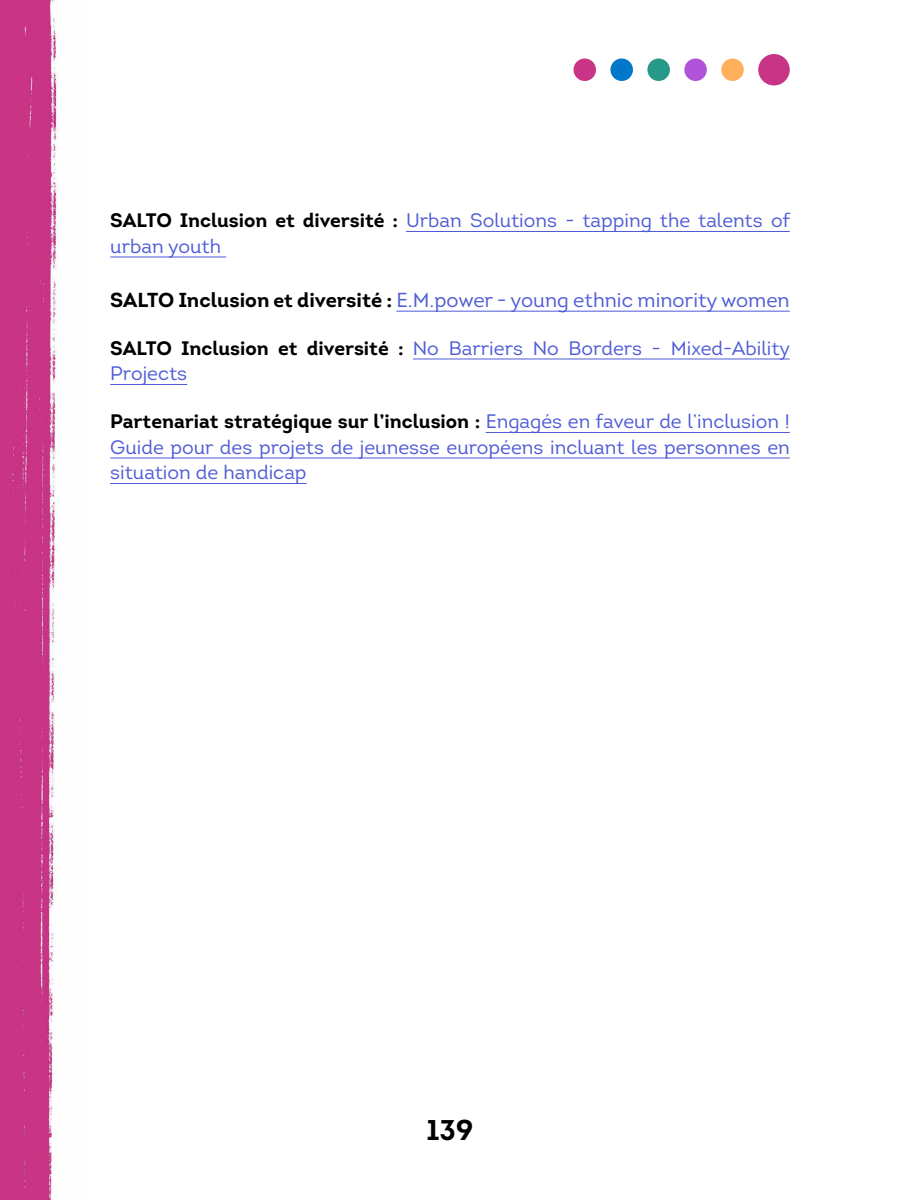
<style>
.page{position:relative;width:900px;height:1200px;background:#fff}
.page>*{position:absolute;margin:0;border:0;box-sizing:border-box;transform-origin:0 0}
.t1{font:700 28.5px "Spcgrh Intro";color:#000}
.t2{font:20.25px "Pjymxw Intro";color:#4f5cd6}
.t3{font:19.5px/25.5px "Pjymxw Intro";color:#4f5cd6}
.s1{font-family:"Spcgrh Intro";font-weight:700;color:#000}
.s2{font-family:"Spcgrh Intro";font-weight:700;font-size:19.5px;color:#000}
</style>
<div class="page">
<div style="left:647px;top:58px;width:23px;height:23px;background:#279989;border-radius:50%"></div>
<div style="left:684px;top:58px;width:23px;height:23px;background:#af53d8;border-radius:50%"></div>
<div style="left:721px;top:58px;width:23px;height:23px;background:#ffb05c;border-radius:50%"></div>
<div style="left:610px;top:58px;width:23px;height:23px;background:#0077c8;border-radius:50%"></div>
<div style="left:574px;top:58px;width:22px;height:23px;background:#c83486;border-radius:50%"></div>
<div style="left:758px;top:54px;width:32px;height:32px;background:#c83486;border-radius:50%"></div>
<img style="left:0;top:0;width:58px;height:1200px">
<hr style="left:406px;top:231px;width:384px;height:1px;background:#4f5cd6">
<hr style="left:110px;top:257px;width:116px;height:1px;background:#4f5cd6">
<hr style="left:396px;top:311px;width:394px;height:1px;background:#4f5cd6">
<hr style="left:413px;top:359px;width:377px;height:1px;background:#4f5cd6">
<hr style="left:110px;top:384px;width:77px;height:1px;background:#4f5cd6">
<hr style="left:486px;top:432px;width:304px;height:1px;background:#4f5cd6">
<hr style="left:110px;top:458px;width:680px;height:1px;background:#4f5cd6">
<hr style="left:110px;top:483px;width:197px;height:1px;background:#4f5cd6">
<p class="t3" style="left:110px;top:208px;width:681px"><span class="s1">SALTO Inclusion et diversité :</span> Urban Solutions - tapping the talents of urban youth</p>
<p class="t2" style="left:110px;top:287px;width:681px"><span class="s1">SALTO Inclusion</span> <span class="s2">et</span> <span class="s1">diversité :</span> E.M.power - young ethnic minority women</p>
<p class="t3" style="left:110px;top:335px;width:682px"><span class="s1">SALTO Inclusion et diversité :</span> No Barriers No Borders - Mixed-Ability<br>Projects</p>
<p class="t3" style="left:110px;top:409px;width:681px;text-align:justify"><span class="s1">Partenariat stratégique sur l’inclusion :</span> Engagés en faveur de l’inclusion !<br>Guide pour des projets de jeunesse européens incluant les personnes en situation de handicap</p>
<h1 class="t1" style="left:427px;top:1112px;width:48px">139</h1>
</div>
